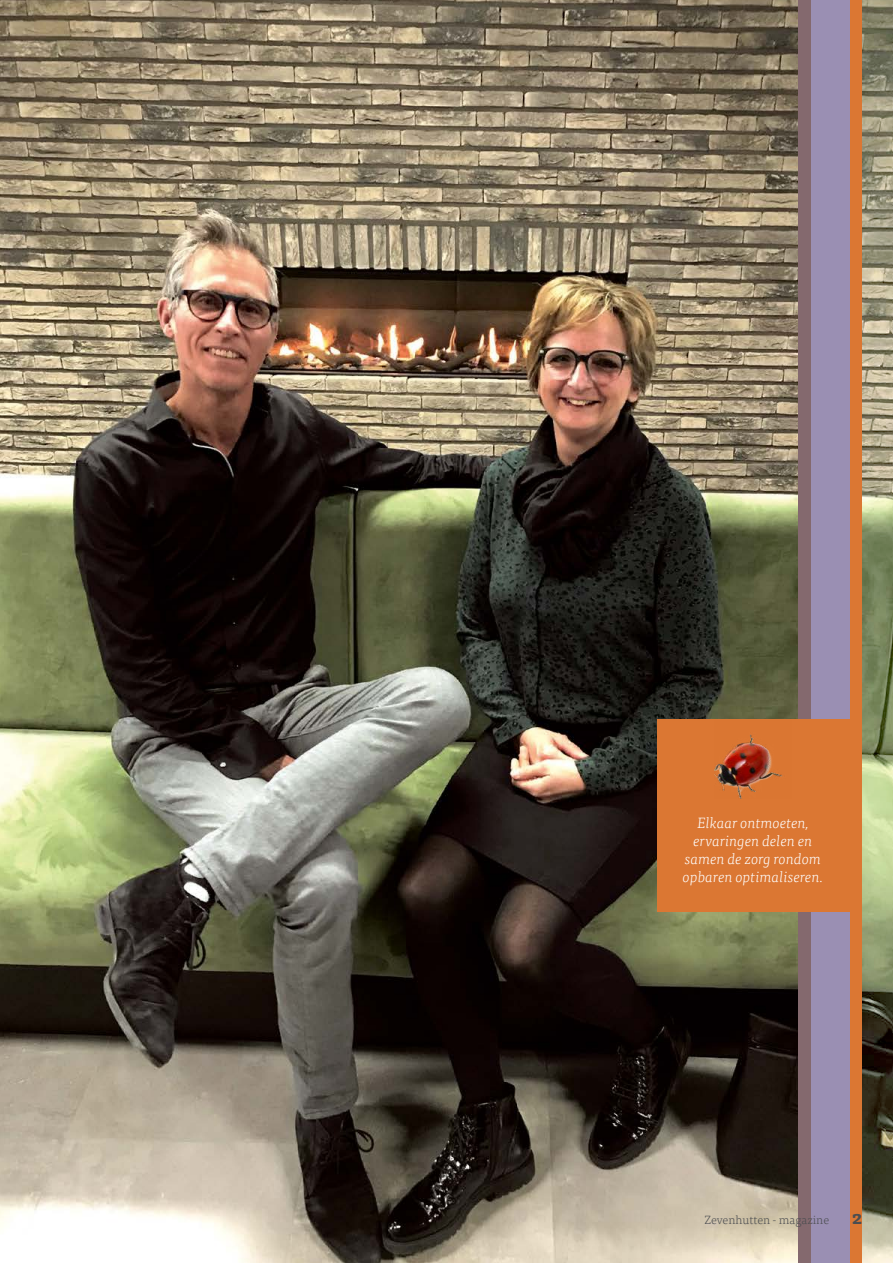
<style>
.page{position:relative;width:893px;height:1263px;background:#fff}
.page>*{position:absolute;margin:0;border:0;box-sizing:border-box;transform-origin:0 0}
.t1{font:700 18px "Tisa Pro";color:#4b4d50}
.t2{font:italic 300 15px/18px "Tisa Pro";color:#fff;text-align:center}
.t3{font:300 12px "Tisa Pro";color:#4b4d50}
</style>
<div class="page">
<img style="left:0;top:0;width:798px;height:1263px">
<svg style="left:862px;top:0;width:31px;height:1263px;background:#898c6c"></svg>
<div style="left:849px;top:0;width:13px;height:1263px;background:#db7733"></div>
<div style="left:811px;top:0;width:38px;height:1263px;background:#9a8fb3"></div>
<div style="left:798px;top:0;width:13px;height:1263px;background:#84696e"></div>
<div style="left:657px;top:719px;width:192px;height:192px;background:#db7733"></div>
<img style="left:715px;top:734px;width:68px;height:65px">
<p class="t2" style="left:683px;top:813px;width:142px">Elkaar ontmoeten, ervaringen delen en samen de zorg rondom opbaren optimaliseren.</p>
<p class="t3" style="left:704px;top:1212px;width:126px">Zevenhutten - magazine</p>
<p class="t1" style="left:852px;top:1203px;width:12px">2</p>
</div>
